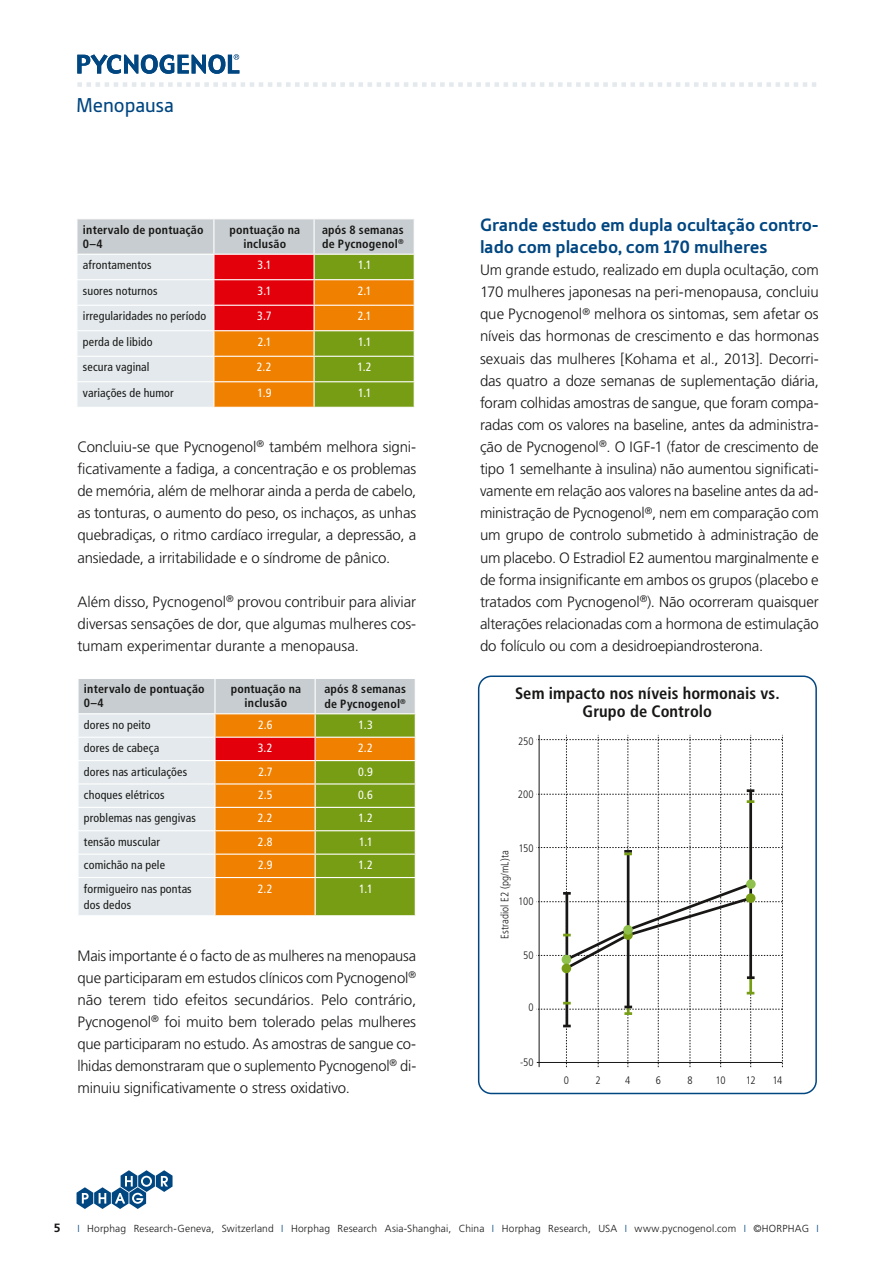
<style>
.page{position:relative;width:893px;height:1263px;background:#fff}
.page>*{position:absolute;margin:0;border:0;box-sizing:border-box;transform-origin:0 0}
.t1{font:21px "Tabula ITC";color:#004681}
.Titel_1{font:700 18.75px/22.5px "Tabula ITC";color:#004681}
.Titel_Tabelle_schwar{font:700 condensed 16.5px "Frutiger LT Std";letter-spacing:.005em;color:#181716}
.Lauftext{font:300 15px/22px "Frutiger LT Std";letter-spacing:-.01em;color:#181716;text-align:justify}
.Referenzen{font:condensed 12px/16.8px "Frutiger LT Std";letter-spacing:.015em;color:#181716}
.Referenzen-2{font:700 condensed 12px/14.4px "Frutiger LT Std";letter-spacing:.015em;color:#181716}
.Referenzen-3{font:condensed 12px "Frutiger LT Std";color:#fff}
.t2{font:700 12px "Frutiger LT Std";color:#181716}
.t3{font:300 condensed 10.8px "Frutiger LT Std";letter-spacing:.01em;color:#181716}
.t4{font:300 10.2px "Frutiger LT Std";letter-spacing:.015em;color:#181716}
.s1{color:#004681}
</style>
<div class="page">
<svg style="left:77px;top:82px;width:739px;height:5px"></svg>
<svg style="left:77px;top:1170px;width:96px;height:39px"></svg>
<svg style="left:77px;top:54px;width:162px;height:20px"></svg>
<svg style="left:78px;top:679px;width:338px;height:236px;background:#ccb57b"></svg>
<hr style="left:77px;top:877px;width:138px;height:1px;background:#fff">
<hr style="left:77px;top:878px;width:2px;height:37px;background:#fff">
<hr style="left:215px;top:877px;width:100px;height:1px;background:#fff">
<hr style="left:214px;top:878px;width:2px;height:37px;background:#fff">
<hr style="left:315px;top:877px;width:101px;height:1px;background:#fff">
<hr style="left:315px;top:878px;width:1px;height:37px;background:#fff">
<hr style="left:415px;top:878px;width:1px;height:37px;background:#fff">
<svg style="left:77px;top:219px;width:338px;height:188px;background:#d1aa80"></svg>
<svg style="left:536px;top:735px;width:247px;height:332px"></svg>
<div style="left:562px;top:964px;width:9px;height:9px;background:#779d15;border-radius:50%"></div>
<div style="left:478px;top:675px;width:339px;height:419px;border:2px solid #004681;border-radius:13px"></div>
<h1 class="t1" style="left:77px;top:93px;width:99px">Menopausa</h1>
<p class="Referenzen-2" style="left:83px;top:222px;width:122px">intervalo de pontuação<br>0–4</p>
<p class="Referenzen-2" style="left:230px;top:222px;width:72px;text-align:center">pontuação na inclusão</p>
<p class="Referenzen-2" style="left:322px;top:222px;width:83px">após 8 semanas de Pycnogenol<sup>®</sup></p>
<p class="Referenzen" style="left:83px;top:257px;width:70px">afrontamentos</p>
<p class="Referenzen-3" style="left:258px;top:258px;width:15px">3.1</p>
<p class="Referenzen-3" style="left:358px;top:258px;width:15px">1.1</p>
<p class="Referenzen" style="left:83px;top:282px;width:76px">suores noturnos</p>
<p class="Referenzen-3" style="left:258px;top:284px;width:15px">3.1</p>
<p class="Referenzen-3" style="left:358px;top:284px;width:15px">2.1</p>
<p class="Referenzen" style="left:83px;top:308px;width:125px">irregularidades no período</p>
<p class="Referenzen-3" style="left:257px;top:309px;width:16px">3.7</p>
<p class="Referenzen-3" style="left:358px;top:309px;width:15px">2.1</p>
<p class="Referenzen" style="left:83px;top:333px;width:71px">perda de libido</p>
<p class="Referenzen-3" style="left:258px;top:335px;width:15px">2.1</p>
<p class="Referenzen-3" style="left:358px;top:335px;width:15px">1.1</p>
<p class="Referenzen" style="left:83px;top:359px;width:68px">secura vaginal</p>
<p class="Referenzen-3" style="left:257px;top:360px;width:16px">2.2</p>
<p class="Referenzen-3" style="left:357px;top:360px;width:16px">1.2</p>
<p class="Referenzen" style="left:83px;top:384px;width:92px">variações de humor</p>
<p class="Referenzen-3" style="left:258px;top:386px;width:15px">1.9</p>
<p class="Referenzen-3" style="left:358px;top:386px;width:15px">1.1</p>
<p class="Lauftext" style="left:77px;top:436px;width:340px">Concluiu-se que Pycnogenol<sup>®</sup> também melhora signi&shy;ficativamente a fadiga, a concentração e os problemas de memória, além de melhorar ainda a perda de cabelo, as tonturas, o aumento do peso, os inchaços, as unhas quebradiças, o ritmo cardíaco irregular, a depressão, a ansiedade, a irritabilidade e o síndrome de pânico.</p>
<p class="Lauftext" style="left:77px;top:591px;width:340px">Além disso, Pycnogenol<sup>®</sup> provou contribuir para aliviar diversas sensações de dor, que algumas mulheres cos&shy;tumam experimentar durante a menopausa.</p>
<p class="Referenzen-2" style="left:84px;top:682px;width:122px;line-height:13.5px">intervalo de pontuação<br>0–4</p>
<p class="Referenzen-2" style="left:231px;top:682px;width:72px;line-height:13.5px;text-align:center">pontuação na inclusão</p>
<p class="Referenzen-2" style="left:324px;top:682px;width:83px">após 8 semanas de Pycnogenol<sup>®</sup></p>
<p class="Referenzen" style="left:84px;top:716px;width:68px">dores no peito</p>
<p class="Referenzen-3" style="left:258px;top:718px;width:16px">2.6</p>
<p class="Referenzen-3" style="left:358px;top:718px;width:16px">1.3</p>
<p class="Referenzen" style="left:84px;top:740px;width:77px">dores de cabeça</p>
<p class="Referenzen-3" style="left:258px;top:741px;width:16px">3.2</p>
<p class="Referenzen-3" style="left:358px;top:741px;width:16px">2.2</p>
<p class="Referenzen" style="left:84px;top:763px;width:105px">dores nas articulações</p>
<p class="Referenzen-3" style="left:258px;top:764px;width:16px">2.7</p>
<p class="Referenzen-3" style="left:358px;top:764px;width:16px">0.9</p>
<p class="Referenzen" style="left:84px;top:786px;width:82px">choques elétricos</p>
<p class="Referenzen-3" style="left:258px;top:788px;width:16px">2.5</p>
<p class="Referenzen-3" style="left:358px;top:788px;width:16px">0.6</p>
<p class="Referenzen" style="left:84px;top:810px;width:113px">problemas nas gengivas</p>
<p class="Referenzen-3" style="left:258px;top:811px;width:16px">2.2</p>
<p class="Referenzen-3" style="left:358px;top:811px;width:16px">1.2</p>
<p class="Referenzen" style="left:84px;top:833px;width:78px">tensão muscular</p>
<p class="Referenzen-3" style="left:258px;top:835px;width:16px">2.8</p>
<p class="Referenzen-3" style="left:359px;top:835px;width:15px">1.1</p>
<p class="Referenzen" style="left:84px;top:857px;width:83px">comichão na pele</p>
<p class="Referenzen-3" style="left:258px;top:858px;width:16px">2.9</p>
<p class="Referenzen-3" style="left:358px;top:858px;width:16px">1.2</p>
<p class="Referenzen" style="left:84px;top:880px;width:109px">formigueiro nas pontas dos dedos</p>
<p class="Referenzen-3" style="left:258px;top:881px;width:16px">2.2</p>
<p class="Referenzen-3" style="left:359px;top:881px;width:15px">1.1</p>
<p class="Lauftext" style="left:77px;top:945px;width:340px">Mais importante é o facto de as mulheres na menopausa que participaram em estudos clínicos com Pycnogenol<sup>® </sup>não terem tido efeitos secundários. Pelo contrário, Pycnogenol<sup>®</sup> foi muito bem tolerado pelas mulheres que participaram no estudo. As amostras de sangue co&shy;lhidas demonstraram que o suplemento Pycnogenol<sup>®</sup> di&shy;minuiu significativamente o stress oxidativo.</p>
<p class="Titel_1" style="left:480px;top:213px;width:340px">Grande estudo em dupla ocultação contro&shy;lado com placebo, com 170 mulheres</p>
<p class="Lauftext" style="left:480px;top:259px;width:340px">Um grande estudo, realizado em dupla ocultação, com 170 mulheres japonesas na peri-menopausa, concluiu que Pycnogenol<sup>®</sup> melhora os sintomas, sem afetar os níveis das hormonas de crescimento e das hormonas sexuais das mulheres [Kohama et al., 2013]. Decorri&shy;das quatro a doze semanas de suplementação diária, foram colhidas amostras de sangue, que foram compa&shy;radas com os valores na baseline, antes da administra&shy;ção de Pycnogenol<sup>®</sup>. O IGF-1 (fator de crescimento de tipo 1 semelhante à insulina) não aumentou significati&shy;vamente em relação aos valores na baseline antes da ad&shy;ministração de Pycnogenol<sup>®</sup>, nem em comparação com um grupo de controlo submetido à administração de um placebo. O Estradiol E2 aumentou marginalmente e de forma insignificante em ambos os grupos (placebo e tratados com Pycnogenol<sup>®</sup>). Não ocorreram quaisquer alterações relacionadas com a hormona de estimulação do folículo ou com a desidroepiandrosterona.</p>
<p class="Titel_Tabelle_schwar" style="left:515px;top:683px;width:266px">Sem impacto nos níveis hormonais vs.</p>
<p class="Titel_Tabelle_schwar" style="left:583px;top:702px;width:131px">Grupo de Controlo</p>
<p class="t3" style="left:518px;top:735px;width:17px">250</p>
<p class="t3" style="left:518px;top:788px;width:17px">200</p>
<p class="t3" style="left:499px;top:939px;width:91px;rotate:-90deg">Estradiol E2 (pg/mL)ta</p>
<p class="t3" style="left:519px;top:842px;width:17px">150</p>
<p class="t3" style="left:518px;top:895px;width:17px">100</p>
<p class="t3" style="left:523px;top:949px;width:12px">50</p>
<p class="t3" style="left:529px;top:1001px;width:7px">0</p>
<p class="t3" style="left:520px;top:1056px;width:15px">-50</p>
<p class="t3" style="left:564px;top:1074px;width:7px">0</p>
<p class="t3" style="left:596px;top:1074px;width:7px">2</p>
<p class="t3" style="left:625px;top:1074px;width:7px">4</p>
<p class="t3" style="left:656px;top:1074px;width:7px">6</p>
<p class="t3" style="left:687px;top:1074px;width:7px">8</p>
<p class="t3" style="left:716px;top:1074px;width:12px">10</p>
<p class="t3" style="left:746px;top:1074px;width:11px">12</p>
<p class="t3" style="left:772px;top:1074px;width:12px">14</p>
<p class="t2" style="left:54px;top:1221px;width:8px">5</p>
<p class="t4" style="left:77px;top:1222px;width:743px"><span class="s1">I</span> Horphag Research-Geneva, Switzerland <span class="s1">I</span> Horphag Research Asia-Shanghai, China <span class="s1">I</span> Horphag Research, USA <span class="s1">I</span> www.pycnogenol.com <span class="s1">I</span> ©HORPHAG <span class="s1">I</span></p>
</div>
